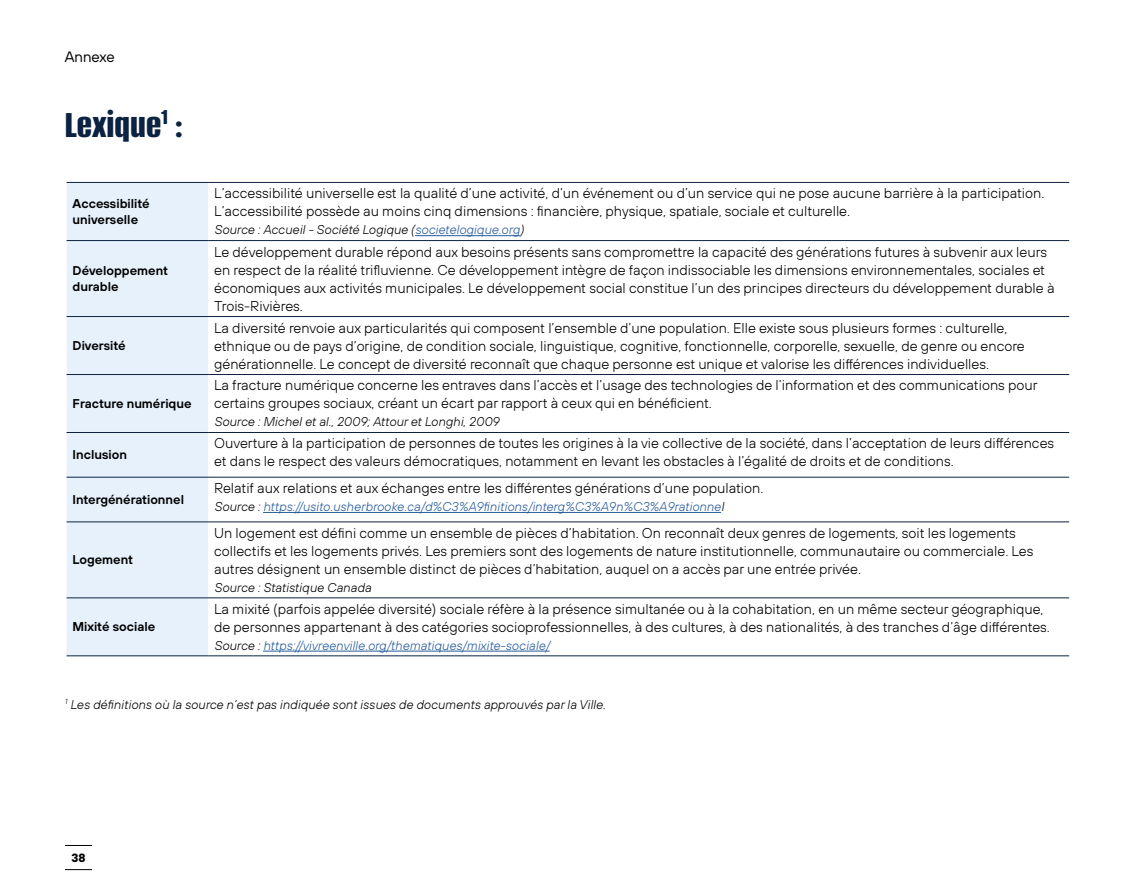
<style>
.page{position:relative;width:1134px;height:891px;background:#fff}
.page>*{position:absolute;margin:0;border:0;box-sizing:border-box;transform-origin:0 0}
.t1{font:800 40.5px "Alumni Sans";color:#0b2341}
.t2{font:15px "TT Hoves";color:#000}
.t3{font:300 14.25px/18px "TT Hoves";color:#000}
.t4{font:italic 300 12.75px "TT Hoves";color:#000}
.t5{font:italic 300 12.75px "TT Hoves";color:#275b9b}
.t6{font:600 12.75px/16.5px "TT Hoves";color:#000}
.t7{font:700 12px "TT Hoves";color:#000}
.s1{color:#275b9b}
.s2{color:#000}
</style>
<div class="page">
<svg style="left:65px;top:845px;width:27px;height:1px"></svg>
<svg style="left:65px;top:869px;width:27px;height:1px"></svg>
<div style="left:67px;top:183px;width:141px;height:473px;background:#e6f1fb"></div>
<hr style="left:67px;top:240px;width:141px;height:1px;background:#0b2341">
<hr style="left:67px;top:316px;width:141px;height:1px;background:#0b2341">
<hr style="left:67px;top:374px;width:141px;height:1px;background:#0b2341">
<hr style="left:67px;top:432px;width:141px;height:1px;background:#0b2341">
<hr style="left:67px;top:477px;width:141px;height:1px;background:#0b2341">
<hr style="left:67px;top:522px;width:141px;height:1px;background:#0b2341">
<hr style="left:67px;top:598px;width:141px;height:1px;background:#0b2341">
<hr style="left:67px;top:656px;width:141px;height:1px;background:#0b2341">
<hr style="left:208px;top:240px;width:861px;height:1px;background:#0b2341">
<hr style="left:208px;top:316px;width:861px;height:1px;background:#0b2341">
<hr style="left:208px;top:374px;width:861px;height:1px;background:#0b2341">
<hr style="left:208px;top:432px;width:861px;height:1px;background:#0b2341">
<hr style="left:208px;top:477px;width:861px;height:1px;background:#0b2341">
<hr style="left:208px;top:522px;width:861px;height:1px;background:#0b2341">
<hr style="left:208px;top:598px;width:861px;height:1px;background:#0b2341">
<hr style="left:208px;top:656px;width:861px;height:1px;background:#0b2341">
<hr style="left:208px;top:182px;width:861px;height:1px;background:#0b2341">
<hr style="left:67px;top:182px;width:141px;height:1px;background:#0b2341">
<hr style="left:415px;top:235px;width:105px;height:1px;background:#275b9b">
<hr style="left:263px;top:512px;width:458px;height:1px;background:#275b9b">
<hr style="left:263px;top:651px;width:287px;height:1px;background:#275b9b">
<p class="t2" style="left:65px;top:48px;width:51px">Annexe</p>
<h1 class="t1" style="left:65px;top:106px;width:121px">Lexique<sup>1</sup> :</h1>
<p class="t6" style="left:73px;top:195px;width:79px">Accessibilité universelle</p>
<p class="t3" style="left:214px;top:184px;width:832px">L’accessibilité universelle est la qualité d’une activité, d’un événement ou d’un service qui ne pose aucune barrière à la participation.<br>L’accessibilité possède au moins cinq dimensions : financière, physique, spatiale, sociale et culturelle.</p>
<p class="t4" style="left:214px;top:222px;width:311px">Source : Accueil - Société Logique (<span class="s1">societelogique.org</span>)</p>
<p class="t6" style="left:73px;top:262px;width:97px">Développement durable</p>
<p class="t3" style="left:214px;top:242px;width:842px">Le développement durable répond aux besoins présents sans compromettre la capacité des générations futures à subvenir aux leurs en respect de la réalité trifluvienne. Ce développement intègre de façon indissociable les dimensions environnementales, sociales et économiques aux activités municipales. Le développement social constitue l’un des principes directeurs du développement durable à Trois-Rivières.</p>
<p class="t6" style="left:73px;top:337px;width:55px">Diversité</p>
<p class="t6" style="left:73px;top:395px;width:121px">Fracture numérique</p>
<p class="t3" style="left:214px;top:318px;width:812px">La diversité renvoie aux particularités qui composent l’ensemble d’une population. Elle existe sous plusieurs formes : culturelle, ethnique ou de pays d’origine, de condition sociale, linguistique, cognitive, fonctionnelle, corporelle, sexuelle, de genre ou encore générationnelle. Le concept de diversité reconnaît que chaque personne est unique et valorise les différences individuelles.</p>
<p class="t3" style="left:214px;top:376px;width:825px">La fracture numérique concerne les entraves dans l’accès et l’usage des technologies de l’information et des communications pour certains groupes sociaux, créant un écart par rapport à ceux qui en bénéficient.</p>
<p class="t4" style="left:214px;top:414px;width:287px">Source : Michel et al., 2009; Attour et Longhi, 2009</p>
<p class="t6" style="left:73px;top:446px;width:56px">Inclusion</p>
<p class="t3" style="left:214px;top:434px;width:842px">Ouverture à la participation de personnes de toutes les origines à la vie collective de la société, dans l’acceptation de leurs différences et dans le respect des valeurs démocratiques, notamment en levant les obstacles à l’égalité de droits et de conditions.</p>
<p class="t6" style="left:73px;top:491px;width:113px">Intergénérationnel</p>
<p class="t3" style="left:214px;top:479px;width:551px">Relatif aux relations et aux échanges entre les différentes générations d’une population.</p>
<p class="t5" style="left:214px;top:499px;width:511px"><span class="s2">Source :</span> https://usito.usherbrooke.ca/d%C3%A9finitions/interg%C3%A9n%C3%A9rationne<span class="s2">l</span></p>
<p class="t6" style="left:73px;top:551px;width:62px">Logement</p>
<p class="t6" style="left:73px;top:618px;width:84px">Mixité sociale</p>
<p class="t3" style="left:214px;top:524px;width:821px">Un logement est défini comme un ensemble de pièces d’habitation. On reconnaît deux genres de logements, soit les logements collectifs et les logements privés. Les premiers sont des logements de nature institutionnelle, communautaire ou commerciale. Les autres désignent un ensemble distinct de pièces d’habitation, auquel on a accès par une entrée privée.</p>
<p class="t4" style="left:214px;top:580px;width:159px">Source : Statistique Canada</p>
<p class="t3" style="left:214px;top:600px;width:837px">La mixité (parfois appelée diversité) sociale réfère à la présence simultanée ou à la cohabitation, en un même secteur géographique, de personnes appartenant à des catégories socioprofessionnelles, à des cultures, à des nationalités, à des tranches d’âge différentes.</p>
<p class="t5" style="left:214px;top:637px;width:337px"><span class="s2">Source :</span> https://vivreenville.org/thematiques/mixite-sociale/</p>
<p class="t4" style="left:65px;top:696px;width:542px"><sup>1</sup> Les définitions où la source n’est pas indiquée sont issues de documents approuvés par la Ville.</p>
<p class="t7" style="left:72px;top:849px;width:16px">38</p>
</div>
